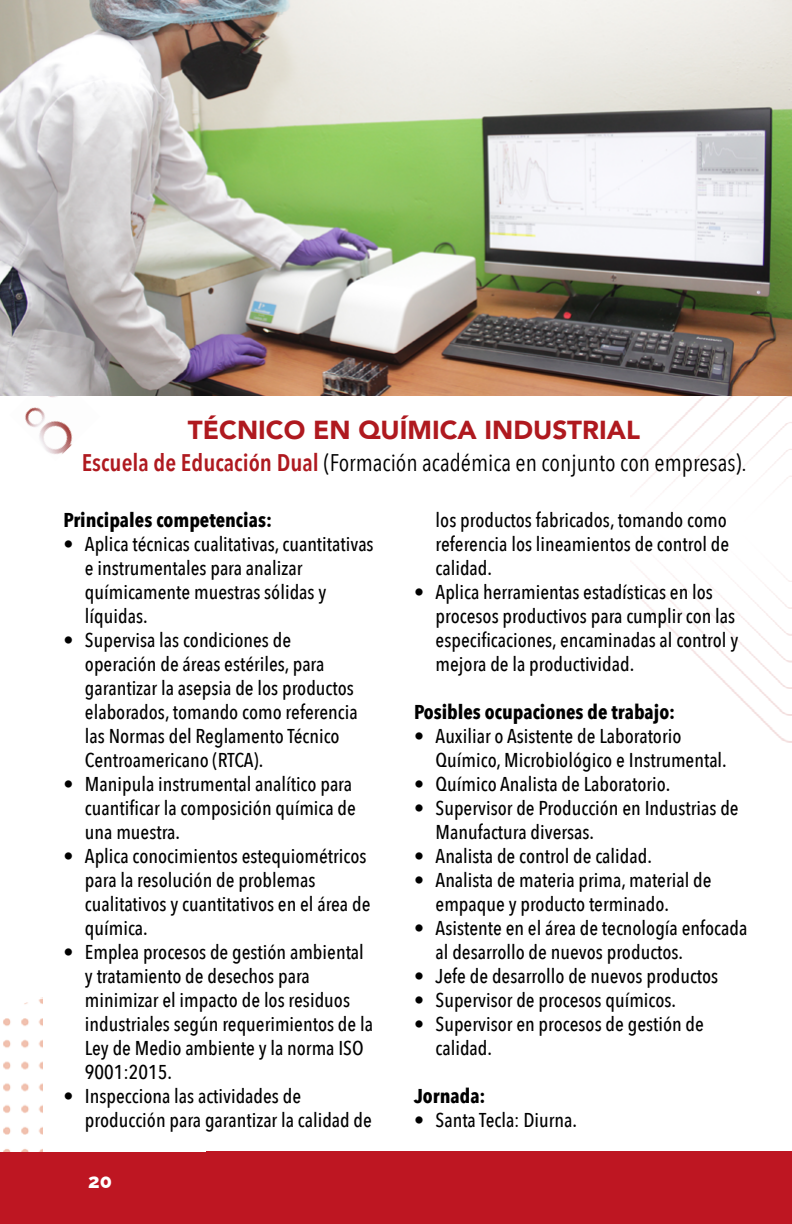
<style>
.page{position:relative;width:792px;height:1224px;background:#fff}
.page>*{position:absolute;margin:0;border:0;box-sizing:border-box;transform-origin:0 0}
.t1{font:900 26px "Avenir";color:#af191f}
.t2{font:24px "Avenir Next Condensed";color:#000}
.t3{font:500 20px/24px "Avenir Next Condensed";color:#000}
.t4{font:700 20px "Avenir Next Condensed";color:#000}
.t5{font:800 20px "Raleway";color:#fff}
.s1{font-weight:600;color:#af191f}
</style>
<div class="page">
<div style="left:0;top:1152px;width:792px;height:72px;background:#be1622"></div>
<img style="left:631px;top:396px;width:161px;height:347px">
<img style="left:3px;top:997px;width:40px;height:155px">
<img style="left:25px;top:396px;width:48px;height:58px">
<img style="left:0;top:0;width:792px;height:396px">
<h1 class="t1" style="left:188px;top:408px;width:454px">TÉCNICO EN QUÍMICA INDUSTRIAL</h1>
<p class="t2" style="left:82px;top:442px;width:667px"><span class="s1">Escuela de Educación Dual</span> (Formación académica en conjunto con empresas).</p>
<p class="t4" style="left:63px;top:508px;width:210px">Principales competencias:</p>
<p class="t3" style="left:85px;top:532px;width:290px;text-indent:-22px">• Aplica técnicas cualitativas, cuantitativas e instrumentales para analizar químicamente muestras sólidas y líquidas.</p>
<p class="t3" style="left:85px;top:628px;width:274px;text-indent:-22px">• Supervisa las condiciones de operación de áreas estériles, para garantizar la asepsia de los productos elaborados, tomando como referencia las Normas del Reglamento Técnico Centroamericano (RTCA).</p>
<p class="t3" style="left:85px;top:772px;width:272px;text-indent:-22px">• Manipula instrumental analítico para cuantificar la composición química de una muestra.</p>
<p class="t3" style="left:85px;top:844px;width:287px;text-indent:-22px">• Aplica conocimientos estequiométricos para la resolución de problemas cualitativos y cuantitativos en el área de química.</p>
<p class="t3" style="left:85px;top:940px;width:290px;text-indent:-22px">• Emplea procesos de gestión ambiental y tratamiento de desechos para minimizar el impacto de los residuos industriales según requerimientos de la<br>Ley de Medio ambiente y la norma ISO<br>9001:2015.</p>
<p class="t3" style="left:85px;top:1084px;width:289px;text-indent:-22px">• Inspecciona las actividades de producción para garantizar la calidad de</p>
<p class="t3" style="left:436px;top:508px;width:295px">los productos fabricados, tomando como referencia los lineamientos de control de calidad.</p>
<p class="t3" style="left:436px;top:580px;width:304px;text-indent:-22px">• Aplica herramientas estadísticas en los procesos productivos para cumplir con las especificaciones, encaminadas al control y mejora de la productividad.</p>
<p class="t4" style="left:414px;top:700px;width:263px">Posibles ocupaciones de trabajo:</p>
<p class="t3" style="left:436px;top:724px;width:293px;text-indent:-22px">• Auxiliar o Asistente de Laboratorio<br>Químico, Microbiológico e Instrumental.</p>
<p class="t3" style="left:414px;top:772px;width:258px">• Químico Analista de Laboratorio.</p>
<p class="t3" style="left:436px;top:796px;width:305px;text-indent:-22px">• Supervisor de Producción en Industrias de<br>Manufactura diversas.</p>
<p class="t3" style="left:414px;top:844px;width:239px">• Analista de control de calidad.</p>
<p class="t3" style="left:436px;top:868px;width:277px;text-indent:-22px">• Analista de materia prima, material de empaque y producto terminado.</p>
<p class="t3" style="left:436px;top:916px;width:313px;text-indent:-22px">• Asistente en el área de tecnología enfocada al desarrollo de nuevos productos.</p>
<p class="t3" style="left:414px;top:964px;width:306px">• Jefe de desarrollo de nuevos productos</p>
<p class="t3" style="left:414px;top:988px;width:264px">• Supervisor de procesos químicos.</p>
<p class="t3" style="left:436px;top:1012px;width:270px;text-indent:-22px">• Supervisor en procesos de gestión de calidad.</p>
<p class="t4" style="left:414px;top:1084px;width:73px">Jornada:</p>
<p class="t3" style="left:414px;top:1108px;width:165px">• Santa Tecla: Diurna.</p>
<p class="t5" style="left:88px;top:1165px;width:25px">20</p>
</div>
